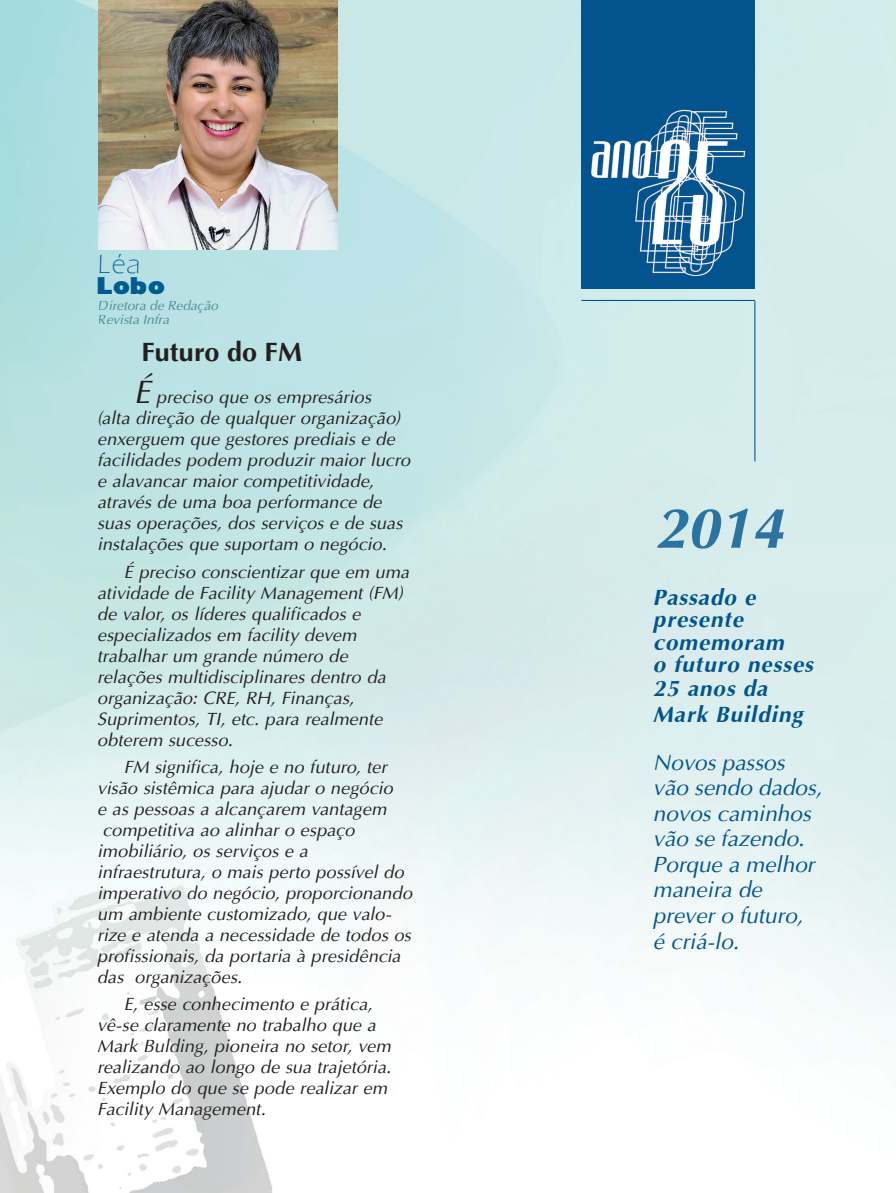
<style>
.page{position:relative;width:896px;height:1193px;background:#fff}
.page>*{position:absolute;margin:0;border:0;box-sizing:border-box;transform-origin:0 0}
.t1{font:italic 700 57.6px "Ottawa";color:#01558e}
.t2{font:700 27px "Ottawa";color:#231f20}
.t3{font:900 27px "Eras";color:#005c92}
.t4{font:300 27px "Eras ITC";color:#005c92}
.t5{font:italic 22.5px "Ottawa";color:#01558e}
.t6{font:italic 700 22.5px "Ottawa";letter-spacing:.04em;color:#01558e}
.t7{font:italic 18px/21px "Ottawa";letter-spacing:.005em;color:#231f20}
.t8{font:italic 13.5px/13.5px "Ottawa";color:#3f828f}
.s1{font-size:33px}
</style>
<div class="page">
<img style="left:0;top:0;width:895px;height:1193px">
<img style="left:99px;top:0;width:238px;height:250px">
<hr style="left:581px;top:300px;width:173px;height:1px;background:#01558e">
<hr style="left:754px;top:301px;width:1px;height:160px;background:#01558e">
<img style="left:581px;top:0;width:173px;height:289px">
<p class="t4" style="left:98px;top:249px;width:44px">Léa</p>
<p class="t3" style="left:98px;top:271px;width:69px">Lobo</p>
<p class="t8" style="left:98px;top:299px;width:121px">Diretora de Redação<br>Revista Infra</p>
<p class="t2" style="left:141px;top:335px;width:162px">Futuro do FM</p>
<p class="t7" style="left:134px;top:387px;width:239px"><span class="s1">É</span> preciso que os empresários</p>
<p class="t7" style="left:97px;top:408px;width:304px">(alta direção de qualquer organização)</p>
<p class="t7" style="left:97px;top:429px;width:314px">enxerguem que gestores prediais e de facilidades podem produzir maior lucro e alavancar maior competitividade,</p>
<p class="t7" style="left:97px;top:492px;width:306px">através de uma boa performance de suas operações, dos serviços e de suas</p>
<p class="t7" style="left:97px;top:534px;width:291px">instalações que suportam o negócio.</p>
<p class="t7" style="left:97px;top:561px;width:313px;text-indent:27px">É preciso conscientizar que em uma atividade de Facility Management (FM)</p>
<p class="t7" style="left:97px;top:603px;width:265px">de valor, os líderes qualificados e</p>
<p class="t7" style="left:97px;top:624px;width:261px">especializados em facility devem</p>
<p class="t7" style="left:97px;top:645px;width:252px">trabalhar um grande número de</p>
<p class="t7" style="left:97px;top:666px;width:290px">relações multidisciplinares dentro da</p>
<p class="t7" style="left:97px;top:687px;width:258px">organização: CRE, RH, Finanças,</p>
<p class="t7" style="left:97px;top:708px;width:286px">Suprimentos, TI, etc. para realmente obterem sucesso.</p>
<p class="t7" style="left:124px;top:756px;width:264px">FM significa, hoje e no futuro, ter</p>
<p class="t7" style="left:97px;top:777px;width:297px">visão sistêmica para ajudar o negócio</p>
<p class="t7" style="left:97px;top:798px;width:290px">e as pessoas a alcançarem vantagem</p>
<p class="t7" style="left:102px;top:819px;width:253px">competitiva ao alinhar o espaço</p>
<p class="t7" style="left:97px;top:840px;width:212px">imobiliário, os serviços e a</p>
<p class="t7" style="left:97px;top:861px;width:316px">infraestrutura, o mais perto possível do imperativo do negócio, proporcionando um ambiente customizado, que valo&shy;rize e atenda a necessidade de todos os profissionais, da portaria à presidência das organizações.</p>
<p class="t7" style="left:124px;top:993px;width:250px">E, esse conhecimento e prática,</p>
<p class="t7" style="left:97px;top:1014px;width:295px">vê-se claramente no trabalho que a Mark Bulding, pioneira no setor, vem realizando ao longo de sua trajetória.<br>Exemplo do que se pode realizar em Facility Management.</p>
<h1 class="t1" style="left:654px;top:492px;width:130px">2014</h1>
<p class="t6" style="left:652px;top:583px;width:104px">Passado e</p>
<p class="t6" style="left:652px;top:606px;width:92px">presente</p>
<p class="t6" style="left:652px;top:628px;width:132px">comemoram</p>
<p class="t6" style="left:652px;top:651px;width:161px">o futuro nesses</p>
<p class="t6" style="left:652px;top:675px;width:116px">25 anos da</p>
<p class="t6" style="left:652px;top:700px;width:151px">Mark Building</p>
<p class="t5" style="left:652px;top:749px;width:133px">Novos passos</p>
<p class="t5" style="left:652px;top:774px;width:170px">vão sendo dados,</p>
<p class="t5" style="left:652px;top:800px;width:159px">novos caminhos</p>
<p class="t5" style="left:652px;top:825px;width:153px">vão se fazendo.</p>
<p class="t5" style="left:652px;top:851px;width:163px">Porque a melhor</p>
<p class="t5" style="left:652px;top:876px;width:110px">maneira de</p>
<p class="t5" style="left:652px;top:902px;width:151px">prever o futuro,</p>
<p class="t5" style="left:652px;top:927px;width:88px">é criá-lo.</p>
</div>
